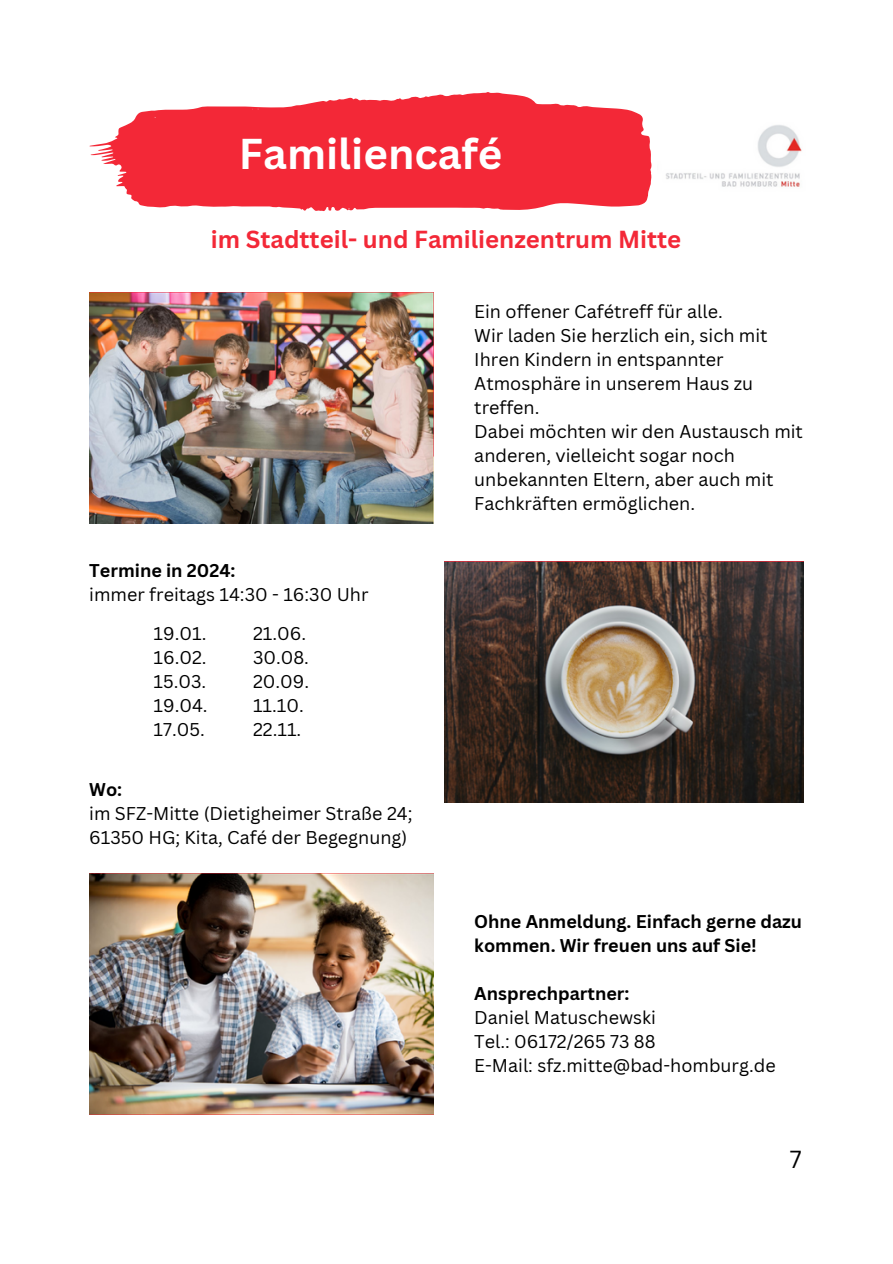
<style>
.page{position:relative;width:893px;height:1264px;background:#fff}
.page>*{position:absolute;margin:0;border:0;box-sizing:border-box;transform-origin:0 0}
.t1{font:700 42px "Canva Sans";color:#fff}
.t2{font:700 24px "Canva Sans";color:#f32837}
.t3{font:24px "Canva Sans";color:#000}
.t4{font:18px/24px "Canva Sans";color:#000}
.t5{font:700 18px/24px "Canva Sans";color:#000}
</style>
<div class="page">
<svg style="left:89px;top:92px;width:563px;height:119px;fill:#f32837"></svg>
<img style="left:444px;top:561px;width:359px;height:241px">
<img style="left:89px;top:293px;width:344px;height:230px">
<img style="left:89px;top:873px;width:344px;height:241px">
<img style="left:666px;top:125px;width:136px;height:62px">
<p class="t1" style="left:239px;top:124px;width:265px">Familiencafé</p>
<p class="t2" style="left:211px;top:222px;width:472px">im Stadtteil- und Familienzentrum Mitte</p>
<p class="t5" style="left:89px;top:558px;width:148px">Termine in 2024:</p>
<p class="t4" style="left:89px;top:582px;width:281px">immer freitags 14:30 - 16:30 Uhr</p>
<p class="t4" style="left:154px;top:621px;width:54px">19.01.</p>
<p class="t4" style="left:154px;top:645px;width:55px">16.02.</p>
<p class="t4" style="left:154px;top:669px;width:54px">15.03.</p>
<p class="t4" style="left:154px;top:693px;width:56px">19.04.</p>
<p class="t4" style="left:154px;top:717px;width:53px">17.05.</p>
<p class="t4" style="left:253px;top:621px;width:55px">21.06.</p>
<p class="t4" style="left:253px;top:645px;width:58px">30.08.</p>
<p class="t4" style="left:253px;top:669px;width:58px">20.09.</p>
<p class="t4" style="left:253px;top:693px;width:52px">11.10.</p>
<p class="t4" style="left:253px;top:717px;width:50px">22.11.</p>
<p class="t5" style="left:89px;top:776px;width:34px">Wo:</p>
<p class="t4" style="left:89px;top:800px;width:325px">im SFZ-Mitte (Dietigheimer Straße 24;<br>61350 HG; Kita, Café der Begegnung)</p>
<p class="t4" style="left:474px;top:299px;width:250px">Ein offener Cafétreff für alle.</p>
<p class="t4" style="left:474px;top:323px;width:295px">Wir laden Sie herzlich ein, sich mit<br>Ihren Kindern in entspannter<br>Atmosphäre in unserem Haus zu</p>
<p class="t4" style="left:474px;top:395px;width:67px">treffen.</p>
<p class="t4" style="left:474px;top:419px;width:330px">Dabei möchten wir den Austausch mit anderen, vielleicht sogar noch unbekannten Eltern, aber auch mit<br>Fachkräften ermöglichen.</p>
<p class="t5" style="left:474px;top:908px;width:329px">Ohne Anmeldung. Einfach gerne dazu kommen. Wir freuen uns auf Sie!</p>
<p class="t5" style="left:474px;top:980px;width:157px">Ansprechpartner:</p>
<p class="t4" style="left:474px;top:1004px;width:183px">Daniel Matuschewski</p>
<p class="t4" style="left:474px;top:1028px;width:183px">Tel.: 06172/265 73 88</p>
<p class="t4" style="left:474px;top:1052px;width:303px">E-Mail: sfz.mitte@bad-homburg.de</p>
<p class="t3" style="left:789px;top:1141px;width:13px">7</p>
</div>
